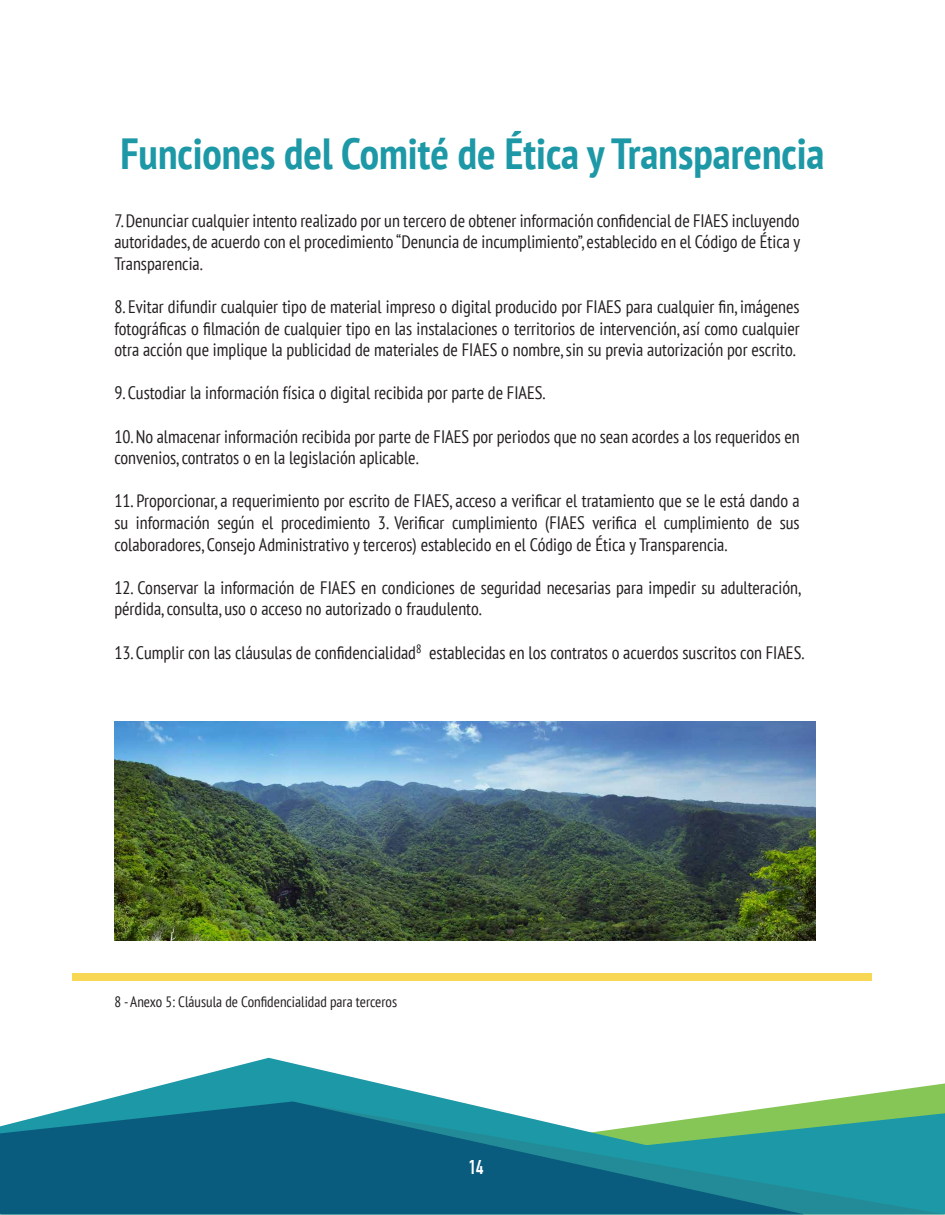
<style>
.page{position:relative;width:945px;height:1215px;background:#fff}
.page>*{position:absolute;margin:0;border:0;box-sizing:border-box;transform-origin:0 0}
.t1{font:700 condensed 43.5px "PT Sans";color:#1d98a6}
.t2{font:700 19.5px "DIN Condensed";color:#fff}
.t3{font:condensed 18px/21.6px "PT Sans";color:#231f20;text-align:justify}
.t4{font:condensed 15px "PT Sans";color:#231f20}
</style>
<div class="page">
<svg style="left:96px;top:1058px;width:849px;height:44px"></svg>
<svg style="left:804px;top:1102px;width:141px;height:112px;background:#2f9e96"></svg>
<svg style="left:0;top:1102px;width:804px;height:112px;background:#257a8d"></svg>
<div style="left:73px;top:974px;width:799px;height:7px;background:#f8d754"></div>
<img style="left:114px;top:722px;width:701px;height:219px">
<h1 class="t1" style="left:120px;top:124px;width:706px">Funciones del Comité de Ética y Transparencia</h1>
<p class="t3" style="left:114px;top:209px;width:687px">7. Denunciar cualquier intento realizado por un tercero de obtener información confidencial de FIAES incluyendo autoridades, de acuerdo con el procedimiento “Denuncia de incumplimiento”, establecido en el Código de Ética y Transparencia.</p>
<p class="t3" style="left:114px;top:295px;width:687px">8. Evitar difundir cualquier tipo de material impreso o digital producido por FIAES para cualquier fin, imágenes fotográficas o filmación de cualquier tipo en las instalaciones o territorios de intervención, así como cualquier otra acción que implique la publicidad de materiales de FIAES o nombre, sin su previa autorización por escrito.</p>
<p class="t3" style="left:114px;top:382px;width:432px">9. Custodiar la información física o digital recibida por parte de FIAES.</p>
<p class="t3" style="left:114px;top:425px;width:687px">10. No almacenar información recibida por parte de FIAES por periodos que no sean acordes a los requeridos en convenios, contratos o en la legislación aplicable.</p>
<p class="t3" style="left:114px;top:490px;width:687px">11. Proporcionar, a requerimiento por escrito de FIAES, acceso a verificar el tratamiento que se le está dando a su información según el procedimiento 3. Verificar cumplimiento (FIAES verifica el cumplimiento de sus colaboradores, Consejo Administrativo y terceros) establecido en el Código de Ética y Transparencia.</p>
<p class="t3" style="left:114px;top:576px;width:688px">12. Conservar la información de FIAES en condiciones de seguridad necesarias para impedir su adulteración, pérdida, consulta, uso o acceso no autorizado o fraudulento.</p>
<p class="t3" style="left:114px;top:641px;width:691px">13. Cumplir con las cláusulas de confidencialidad<sup>8</sup> establecidas en los contratos o acuerdos suscritos con FIAES.</p>
<p class="t4" style="left:114px;top:993px;width:284px">8 - Anexo 5: Cláusula de Confidencialidad para terceros</p>
<p class="t2" style="left:469px;top:1156px;width:16px">14</p>
</div>
